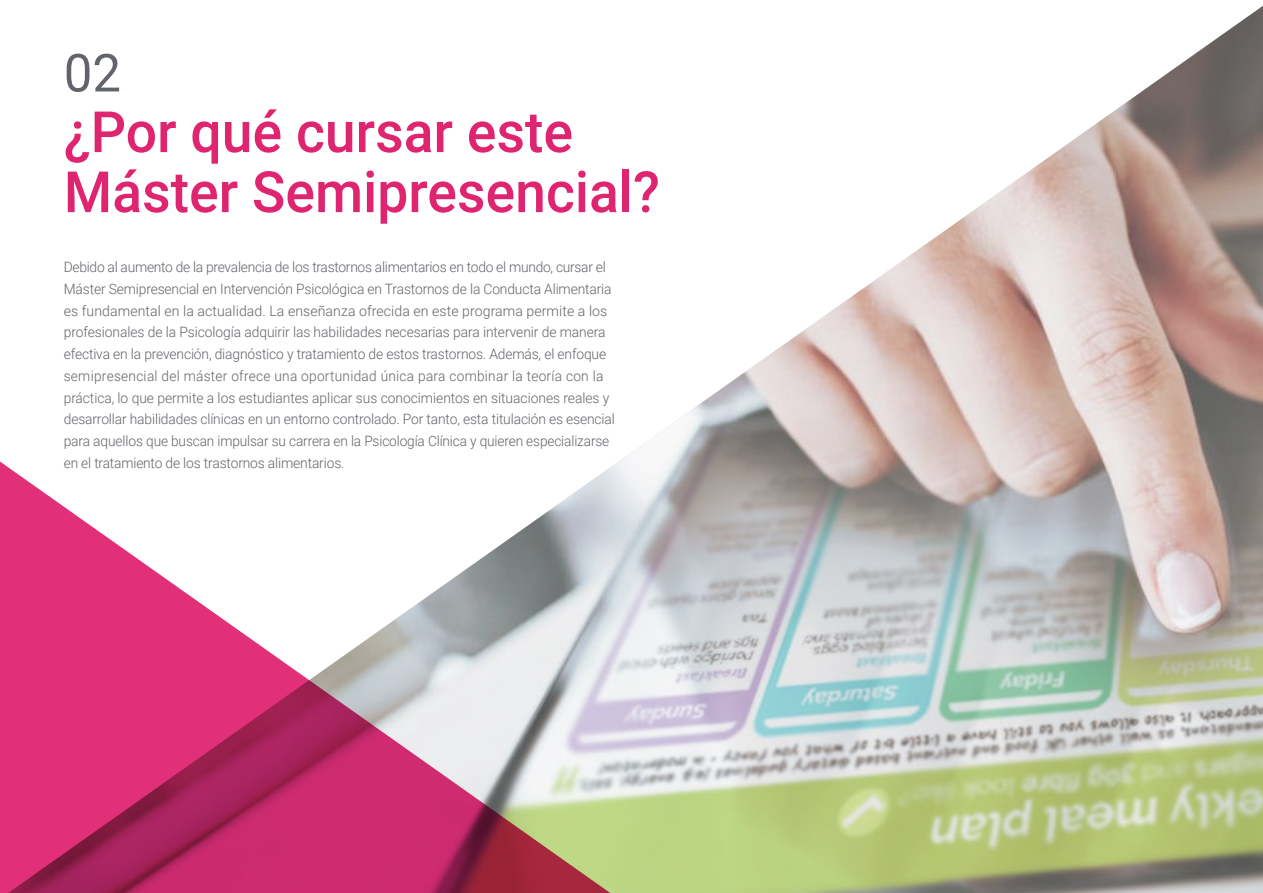
<style>
.page{position:relative;width:1263px;height:893px;background:#fff}
.page>*{position:absolute;margin:0;border:0;box-sizing:border-box;transform-origin:0 0}
.t1{font:500 57px/60px "Roboto";color:#df2570}
.t2{font:52.5px "Roboto";color:#61646a}
.t3{font:300 14.25px/21.8px "Roboto";letter-spacing:-.01em;color:#61646a}
</style>
<div class="page">
<img style="left:640px;top:6px;width:623px;height:887px">
<svg style="left:0;top:447px;width:640px;height:446px"></svg>
<h2 class="t2" style="left:64px;top:36px;width:59px">02</h2>
<h1 class="t1" style="left:64px;top:100px;width:597px">¿Por qué cursar este<br>Máster Semipresencial?</h1>
<p class="t3" style="left:64px;top:256px;width:553px">Debido al aumento de la prevalencia de los trastornos alimentarios en todo el mundo, cursar el Máster Semipresencial en Intervención Psicológica en Trastornos de la Conducta Alimentaria es fundamental en la actualidad. La enseñanza ofrecida en este programa permite a los profesionales de la Psicología adquirir las habilidades necesarias para intervenir de manera efectiva en la prevención, diagnóstico y tratamiento de estos trastornos. Además, el enfoque semipresencial del máster ofrece una oportunidad única para combinar la teoría con la práctica, lo que permite a los estudiantes aplicar sus conocimientos en situaciones reales y desarrollar habilidades clínicas en un entorno controlado. Por tanto, esta titulación es esencial para aquellos que buscan impulsar su carrera en la Psicología Clínica y quieren especializarse en el tratamiento de los trastornos alimentarios.</p>
</div>
